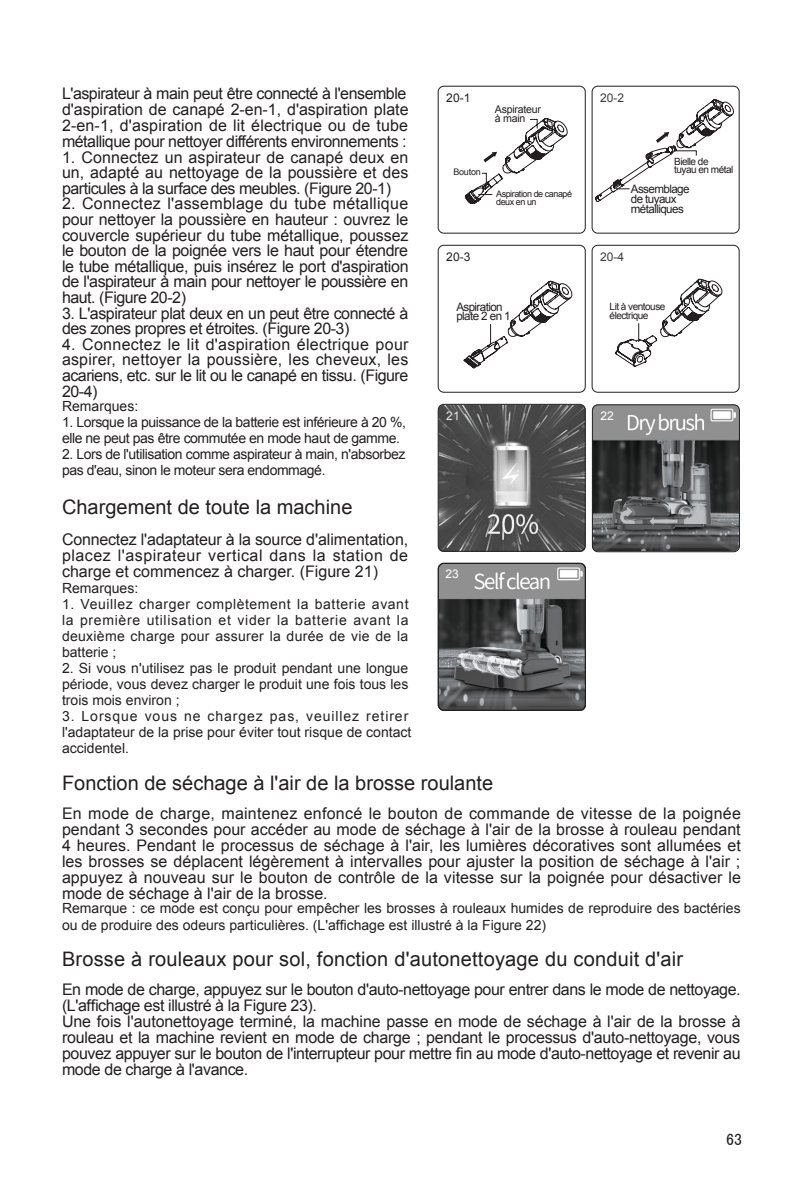
<style>
.page{position:relative;width:806px;height:1191px;background:#fff}
.page>*{position:absolute;margin:0;border:0;box-sizing:border-box;transform-origin:0 0}
.t1{font:20px "Arial";color:#231f20}
.t2{font:16px/16px "Arial";letter-spacing:-.025em;color:#231f20;text-align:justify}
.t3{font:16px "Sim Hei";color:#231f20}
.t4{font:14px/16px "Arial";color:#231f20;text-align:justify}
.t5{font:14px/16px "Arial";letter-spacing:-.03em;color:#231f20}
.t6{font:12px "Arial";color:#231f20}
.t7{font:12px "Arial";color:#3e3e3f}
.t8{font:12px "Arial";color:#fff}
.t9{font:12px "Arial";color:#e6e7e9}
.t10{font:11.6px/10px "Arial";letter-spacing:-.05em;color:#231f20}
.t11{font:10.6px "Arial";letter-spacing:-.025em;color:#231f20}
.t12{font:10px/9px "Arial";letter-spacing:-.05em;color:#231f20}
.t13{font:9px/8px "Arial";letter-spacing:-.05em;color:#231f20}
</style>
<div class="page">
<div style="left:591px;top:86px;width:148px;height:147px;border:1px solid #231f20;border-radius:6px"></div>
<div style="left:437px;top:86px;width:148px;height:147px;border:1px solid #231f20;border-radius:6px"></div>
<svg style="left:464px;top:118px;width:103px;height:86px"></svg>
<svg style="left:595px;top:99px;width:138px;height:104px"></svg>
<svg style="left:615px;top:279px;width:106px;height:88px"></svg>
<div style="left:591px;top:245px;width:148px;height:147px;border:1px solid #231f20;border-radius:6px"></div>
<div style="left:437px;top:245px;width:148px;height:147px;border:1px solid #231f20;border-radius:6px"></div>
<svg style="left:463px;top:281px;width:108px;height:87px"></svg>
<img style="left:438px;top:404px;width:147px;height:147px">
<div style="left:437px;top:404px;width:148px;height:147px;border:1px solid #231f20;border-radius:6px"></div>
<img style="left:593px;top:404px;width:147px;height:149px">
<svg style="left:593px;top:406px;width:3px;height:4px"></svg>
<div style="left:591px;top:404px;width:148px;height:148px;border:1px solid #231f20;border-radius:6px"></div>
<img style="left:437px;top:562px;width:149px;height:149px">
<div style="left:438px;top:563px;width:147px;height:147px;border:1px solid #231f20;border-radius:6px"></div>
<p class="t2" style="left:62px;top:85px;width:348px;text-align:left">L'aspirateur à main peut être connecté à l'ensemble d'aspiration de canapé 2-en-1, d'aspiration plate 2-en-1, d'aspiration de lit électrique ou de tube métallique pour nettoyer différents environnements :</p>
<p class="t2" style="left:62px;top:149px;width:347px">1. Connectez un aspirateur de canapé deux en un, adapté au nettoyage de la poussière et des particules à la surface des meubles. (Figure 20-1)</p>
<p class="t2" style="left:62px;top:196px;width:348px">2. Connectez l'assemblage du tube métallique pour nettoyer la poussière en hauteur : ouvrez le couvercle supérieur du tube métallique, poussez le bouton de la poignée vers le haut pour étendre le tube métallique, puis insérez le port d'aspiration de l'aspirateur à main pour nettoyer le poussière en haut. (Figure 20-2)</p>
<p class="t2" style="left:62px;top:305px;width:347px">3. L'aspirateur plat deux en un peut être connecté à des zones propres et étroites. (Figure 20-3)</p>
<p class="t2" style="left:62px;top:336px;width:348px">4. Connectez le lit d'aspiration électrique pour aspirer, nettoyer la poussière, les cheveux, les acariens, etc. sur le lit ou le canapé en tissu. (Figure 20-4)</p>
<p class="t4" style="left:62px;top:398px;width:78px">Remarques:</p>
<p class="t5" style="left:62px;top:414px;width:345px">1. Lorsque la puissance de la batterie est inférieure à 20 %, elle ne peut pas être commutée en mode haut de gamme.</p>
<p class="t5" style="left:62px;top:446px;width:345px">2. Lors de l'utilisation comme aspirateur à main, n'absorbez pas d'eau, sinon le moteur sera endommagé.</p>
<p class="t1" style="left:62px;top:494px;width:292px">Chargement de toute la machine</p>
<p class="t2" style="left:62px;top:531px;width:347px">Connectez l'adaptateur à la source d'alimentation, placez l'aspirateur vertical dans la station de charge et commencez à charger. (Figure 21)</p>
<p class="t4" style="left:62px;top:580px;width:78px">Remarques:</p>
<p class="t4" style="left:62px;top:596px;width:348px">1. Veuillez charger complètement la batterie avant la première utilisation et vider la batterie avant la deuxième charge pour assurer la durée de vie de la batterie ;</p>
<p class="t4" style="left:62px;top:660px;width:347px">2. Si vous n'utilisez pas le produit pendant une longue période, vous devez charger le produit une fois tous les trois mois environ ;</p>
<p class="t4" style="left:62px;top:708px;width:350px">3. Lorsque vous ne chargez pas, veuillez retirer l'adaptateur de la prise pour éviter tout risque de contact</p>
<p class="t4" style="left:62px;top:740px;width:68px">accidentel.</p>
<p class="t1" style="left:62px;top:770px;width:432px">Fonction de séchage à l'air de la brosse roulante</p>
<p class="t2" style="left:62px;top:805px;width:680px">En mode de charge, maintenez enfoncé le bouton de commande de vitesse de la poignée pendant 3 secondes pour accéder au mode de séchage à l'air de la brosse à rouleau pendant 4 heures. Pendant le processus de séchage à l'air, les lumières décoratives sont allumées et les brosses se déplacent légèrement à intervalles pour ajuster la position de séchage à l'air ; appuyez à nouveau sur le bouton de contrôle de la vitesse sur la poignée pour désactiver le mode de séchage à l'air de la brosse.</p>
<p class="t4" style="left:62px;top:900px;width:679px;line-height:17px">Remarque : ce mode est conçu pour empêcher les brosses à rouleaux humides de reproduire des bactéries ou de produire des odeurs particulières. (L'affichage est illustré à la Figure 22)</p>
<p class="t1" style="left:62px;top:946px;width:622px">Brosse à rouleaux pour sol, fonction d'autonettoyage du conduit d'air</p>
<p class="t2" style="left:62px;top:981px;width:679px">En mode de charge, appuyez sur le bouton d'auto-nettoyage pour entrer dans le mode de nettoyage. (L'affichage est illustré à la Figure 23).</p>
<p class="t2" style="left:62px;top:1013px;width:679px">Une fois l'autonettoyage terminé, la machine passe en mode de séchage à l'air de la brosse à rouleau et la machine revient en mode de charge ; pendant le processus d'auto-nettoyage, vous pouvez appuyer sur le bouton de l'interrupteur pour mettre fin au mode d'auto-nettoyage et revenir au mode de charge à l'avance.</p>
<p class="t6" style="left:446px;top:90px;width:26px">20-1</p>
<p class="t7" style="left:600px;top:90px;width:26px">20-2</p>
<p class="t11" style="left:494px;top:102px;width:47px">Aspirateur</p>
<p class="t11" style="left:494px;top:112px;width:32px">à main</p>
<p class="t12" style="left:673px;top:157px;width:36px">Bielle de</p>
<p class="t12" style="left:673px;top:165px;width:61px">tuyau en métal</p>
<p class="t13" style="left:453px;top:168px;width:29px">Bouton</p>
<p class="t10" style="left:630px;top:184px;width:60px">Assemblage de tuyaux métalliques</p>
<p class="t13" style="left:496px;top:190px;width:77px">Aspiration de canapé deux en un</p>
<p class="t6" style="left:446px;top:249px;width:26px">20-3</p>
<p class="t7" style="left:600px;top:249px;width:26px">20-4</p>
<p class="t10" style="left:456px;top:302px;width:48px">Aspiration</p>
<p class="t10" style="left:456px;top:311px;width:56px">plate 2 en 1</p>
<p class="t12" style="left:609px;top:302px;width:57px">Lit à ventouse électrique</p>
<p class="t9" style="left:446px;top:408px;width:15px">21</p>
<p class="t8" style="left:600px;top:408px;width:15px">22</p>
<p class="t8" style="left:445px;top:566px;width:15px">23</p>
<p class="t3" style="left:725px;top:1131px;width:17px">63</p>
</div>
